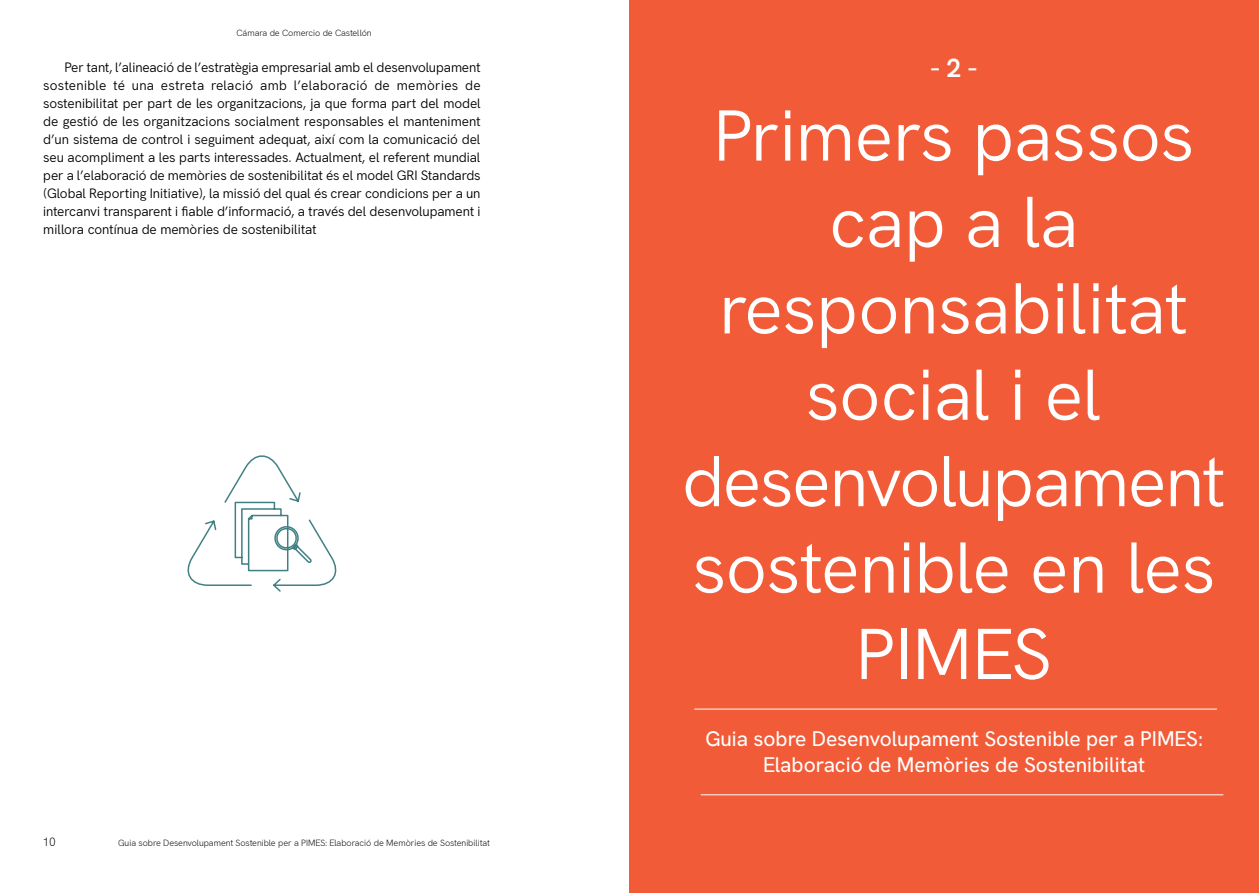
<style>
.page{position:relative;width:1259px;height:893px;background:#fff}
.page>*{position:absolute;margin:0;border:0;box-sizing:border-box;transform-origin:0 0}
.t1{font:72px/86.4px "Hanken Grotesk";letter-spacing:-.01em;color:#fff;text-align:center}
.t2{font:700 26.7px "Hanken Grotesk";color:#fff}
.t3{font:500 21px/25.2px "Hanken Grotesk";letter-spacing:-.005em;color:#fff;text-align:center}
.t4{font:13.5px/18px "Hanken Grotesk";letter-spacing:-.005em;color:#000;text-align:justify}
.t5{font:300 12px "Hanken Grotesk";color:#000}
.t6{font:300 9px "Hanken Grotesk";letter-spacing:-.01em;color:#000}
</style>
<div class="page">
<div style="left:629px;top:0;width:630px;height:893px;background:#f15b38"></div>
<hr style="left:701px;top:794px;width:522px;height:1px;background:#fff">
<hr style="left:694px;top:709px;width:523px;height:1px;background:#fff">
<svg style="left:187px;top:455px;width:150px;height:137px"></svg>
<p class="t6" style="left:236px;top:26px;width:137px">Cámara de Comercio de Castellón</p>
<p class="t4" style="left:43px;top:57px;width:439px;text-indent:21px">Per tant, l’alineació de l’estratègia empresarial amb el desenvolupament sostenible té una estreta relació amb l’elaboració de memòries de sostenibilitat per part de les organitzacions, ja que forma part del model de gestió de les organitzacions socialment responsables el manteniment d’un sistema de control i seguiment adequat, així com la comunicació del seu acompliment a les parts interessades. Actualment, el referent mundial per a l’elaboració de memòries de sostenibilitat és el model GRI Standards (Global Reporting Initiative), la missió del qual és crear condicions per a un intercanvi transparent i fiable d’informació, a través del desenvolupament i millora contínua de memòries de sostenibilitat</p>
<p class="t5" style="left:43px;top:833px;width:15px">10</p>
<p class="t6" style="left:118px;top:836px;width:373px">Guia sobre Desenvolupament Sostenible per a PIMES: Elaboració de Memòries de Sostenibilitat</p>
<h2 class="t2" style="left:930px;top:47px;width:48px">- 2 -</h2>
<h1 class="t1" style="left:682px;top:86px;width:545px">Primers passos cap a la responsabilitat social i el desenvolupament sostenible en les<br>PIMES</h1>
<h3 class="t3" style="left:705px;top:725px;width:499px">Guia sobre Desenvolupament Sostenible per a PIMES:<br>Elaboració de Memòries de Sostenibilitat</h3>
</div>
